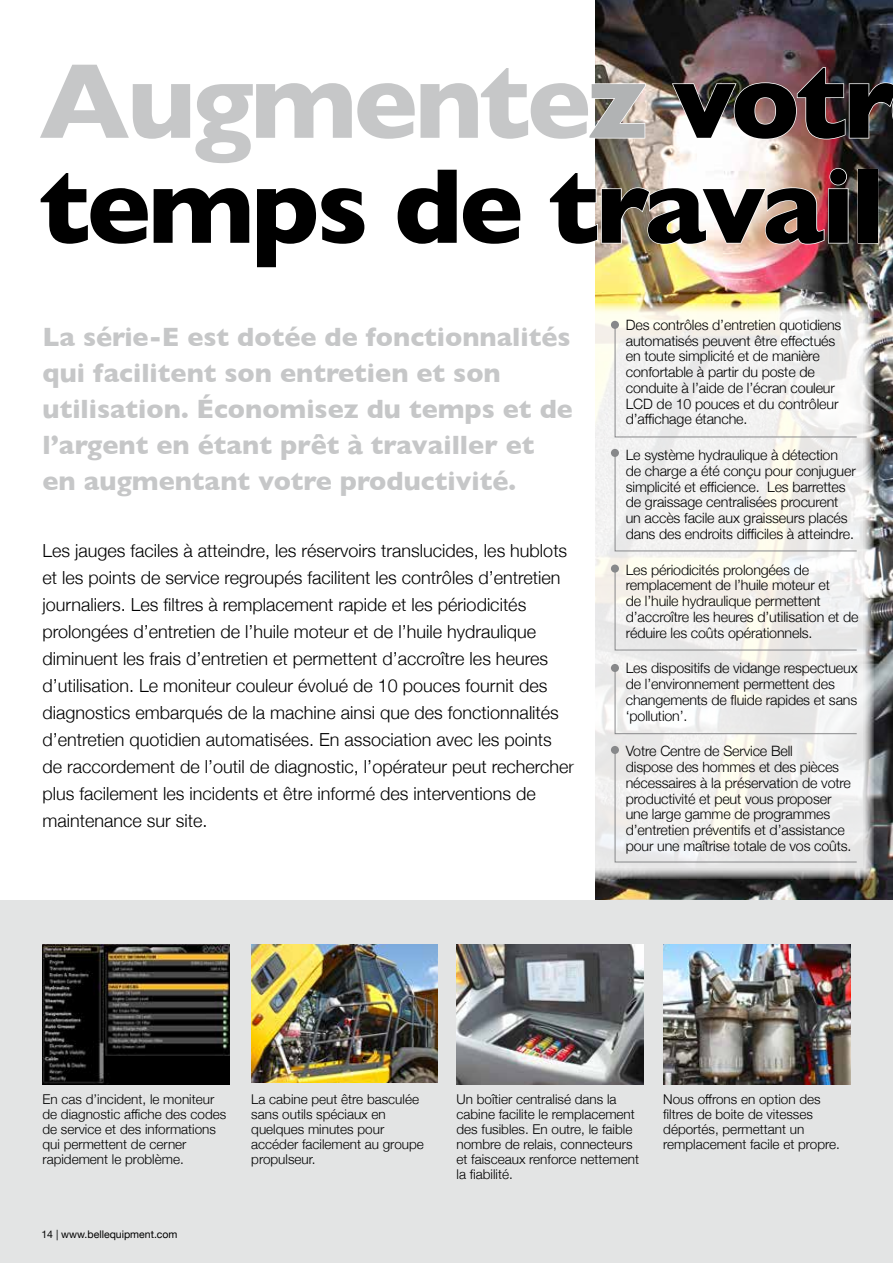
<style>
.page{position:relative;width:893px;height:1263px;background:#fff}
.page>*{position:absolute;margin:0;border:0;box-sizing:border-box;transform-origin:0 0}
.t1{font:700 108px/105px "Gill Sans";letter-spacing:-.03em;color:#000}
.t2{font:700 27px/36px "Gill Sans";color:#c6c7c8}
.t3{font:300 18px/27px "Helvetica Neue";color:#000}
.t4{font:300 14.25px/15.8px "Helvetica Neue";letter-spacing:-.01em;color:#000}
.t5{font:300 13.5px/15px "Helvetica Neue";color:#000}
.t6{font:10.5px "Helvetica Neue";color:#000}
.s1{color:#c6c7c8}
.s2{color:#b1b3b4}
</style>
<div class="page">
<img style="left:595px;top:0;width:298px;height:900px">
<div style="left:0;top:900px;width:893px;height:363px;background:#e3e4e4"></div>
<img style="left:456px;top:944px;width:188px;height:141px">
<img style="left:663px;top:944px;width:187px;height:141px">
<img style="left:43px;top:944px;width:187px;height:140px">
<img style="left:251px;top:944px;width:187px;height:139px">
<img style="left:595px;top:63px;width:298px;height:206px">
<div style="left:858px;top:169px;width:20px;height:75px;border:2px solid #fff"></div>
<svg style="left:595px;top:303px;width:279px;height:575px"></svg>
<svg style="left:614px;top:325px;width:243px;height:113px"></svg>
<div style="left:611px;top:321px;width:8px;height:8px;background:#87888a;border-radius:50%"></div>
<svg style="left:614px;top:453px;width:243px;height:99px"></svg>
<div style="left:611px;top:449px;width:8px;height:8px;background:#87888a;border-radius:50%"></div>
<svg style="left:614px;top:569px;width:243px;height:82px"></svg>
<div style="left:611px;top:564px;width:8px;height:9px;background:#87888a;border-radius:50%"></div>
<svg style="left:614px;top:668px;width:243px;height:66px"></svg>
<div style="left:611px;top:664px;width:8px;height:8px;background:#87888a;border-radius:50%"></div>
<svg style="left:614px;top:750px;width:243px;height:113px"></svg>
<div style="left:611px;top:746px;width:8px;height:8px;background:#87888a;border-radius:50%"></div>
<h1 class="t1" style="left:39px;top:46px;width:859px"><span class="s1">Augmente</span><span class="s2">z</span> votr temps de travail</h1>
<h2 class="t2" style="left:43px;top:318px;width:532px">La série-E est dotée de fonctionnalités qui facilitent son entretien et son utilisation. Économisez du temps et de l’argent en étant prêt à travailler et en augmentant votre productivité.</h2>
<p class="t3" style="left:43px;top:535px;width:533px">Les jauges faciles à atteindre, les réservoirs translucides, les hublots et les points de service regroupés facilitent les contrôles d’entretien journaliers. Les filtres à remplacement rapide et les périodicités prolongées d’entretien de l’huile moteur et de l’huile hydraulique diminuent les frais d’entretien et permettent d’accroître les heures d’utilisation. Le moniteur couleur évolué de 10 pouces fournit des diagnostics embarqués de la machine ainsi que des fonctionnalités d’entretien quotidien automatisées. En association avec les points de raccordement de l’outil de diagnostic, l’opérateur peut rechercher plus facilement les incidents et être informé des interventions de maintenance sur site.</p>
<p class="t4" style="left:626px;top:316px;width:217px">Des contrôles d’entretien quotidiens automatisés peuvent être effectués en toute simplicité et de manière confortable à partir du poste de conduite à l’aide de l’écran couleur LCD de 10 pouces et du contrôleur d’affichage étanche.</p>
<p class="t4" style="left:626px;top:446px;width:231px">Le système hydraulique à détection de charge a été conçu pour conjuguer simplicité et efficience. Les barrettes de graissage centralisées procurent un accès facile aux graisseurs placés dans des endroits difficiles à atteindre.</p>
<p class="t4" style="left:626px;top:561px;width:234px">Les périodicités prolongées de remplacement de l’huile moteur et<br>de l’huile hydraulique permettent d’accroître les heures d’utilisation et de réduire les coûts opérationnels.</p>
<p class="t4" style="left:626px;top:659px;width:233px">Les dispositifs de vidange respectueux de l’environnement permettent des changements de fluide rapides et sans ‘pollution’.</p>
<p class="t4" style="left:626px;top:742px;width:227px">Votre Centre de Service Bell<br>dispose des hommes et des pièces nécessaires à la préservation de votre productivité et peut vous proposer une large gamme de programmes d’entretien préventifs et d’assistance pour une maîtrise totale de vos coûts.</p>
<p class="t5" style="left:42px;top:1090px;width:185px">En cas d’incident, le moniteur de diagnostic affiche des codes de service et des informations qui permettent de cerner rapidement le problème.</p>
<p class="t5" style="left:251px;top:1090px;width:174px">La cabine peut être basculée sans outils spéciaux en quelques minutes pour accéder facilement au groupe propulseur.</p>
<p class="t5" style="left:663px;top:1091px;width:178px">Nous offrons en option des filtres de boite de vitesses déportés, permettant un remplacement facile et propre.</p>
<p class="t5" style="left:456px;top:1091px;width:184px">Un boîtier centralisé dans la cabine facilite le remplacement des fusibles. En outre, le faible nombre de relais, connecteurs et faisceaux renforce nettement la fiabilité.</p>
<p class="t6" style="left:41px;top:1226px;width:138px">14 | www.bellequipment.com</p>
</div>
